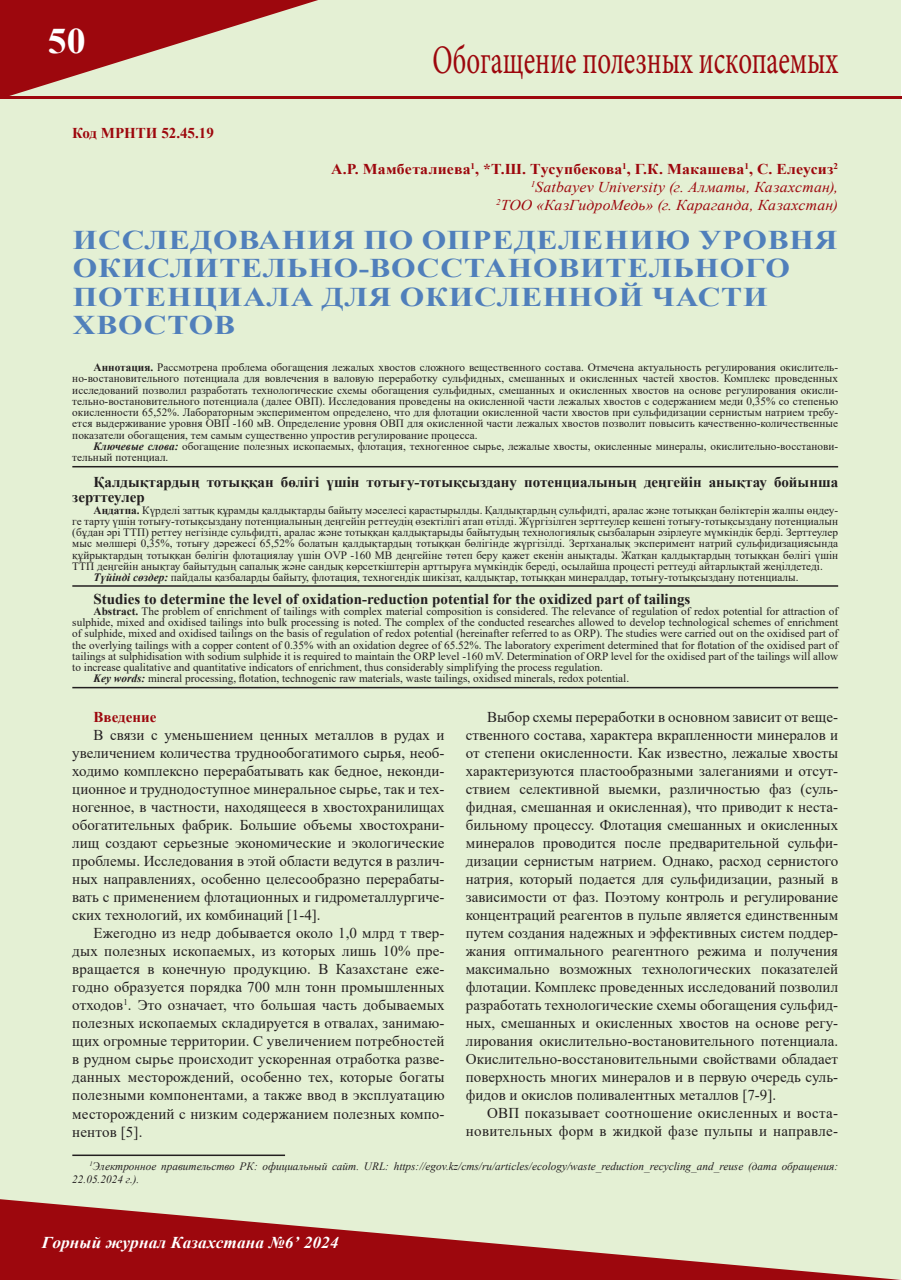
<style>
.page{position:relative;width:902px;height:1280px;background:#fff}
.page>*{position:absolute;margin:0;border:0;box-sizing:border-box;transform-origin:0 0}
.Рубрика{font:40.5px "Minion Pro";color:#9d070d;scale:.67 1}
.t1{font:700 36px "Times New Roman";color:#fff;scale:1.05 1}
.Заг{font:700 27px/28.5px "Times New Roman";letter-spacing:.025em;color:#507fbb;scale:1.17 1}
.t2{font:italic 700 16.5px "Times New Roman";letter-spacing:.005em;color:#fff;scale:1.05 1}
.t3{font:15px/18px "Times New Roman";letter-spacing:.01em;color:#231f20;text-align:justify}
.t4{font:700 15px/15px "Times New Roman";color:#231f20}
.автор_под_новый{font:italic 15px "Times New Roman";letter-spacing:.01em;color:#9d070d;scale:1.05 1}
.авто_новый{font:700 15px "Times New Roman";letter-spacing:.01em;color:#9d070d;scale:1.05 1}
.УДК{font:700 15px "Times New Roman";color:#9d070d}
.авто_новый-2{font:700 15px "Times New Roman";letter-spacing:.01em;color:#9d070d}
.t5{font:11.25px/11.2px "Times New Roman";color:#231f20;text-align:justify}
.сноска{font:italic 11.25px/13.5px "Times New Roman";color:#231f20}
.s1{font-weight:700}
.s2{font-weight:700;font-style:italic}
</style>
<div class="page">
<div style="left:1px;top:1px;width:900px;height:1278px;background:#e4f0d4"></div>
<svg style="left:0;top:0;width:318px;height:96px"></svg>
<svg style="left:0;top:1199px;width:901px;height:81px"></svg>
<hr style="left:0;top:96px;width:901px;height:3px;background:#9d070d">
<hr style="left:72px;top:466px;width:766px;height:1px;background:#231f20">
<hr style="left:72px;top:585px;width:766px;height:2px;background:#231f20">
<hr style="left:72px;top:687px;width:766px;height:1px;background:#231f20">
<hr style="left:72px;top:1154px;width:213px;height:2px;background:#231f20">
<h2 class="t1" style="left:48px;top:15px;width:37px">50</h2>
<p class="УДК" style="left:72px;top:122px;width:143px">Код МРНТИ 52.45.19</p>
<p class="Рубрика" style="left:432px;top:33px;width:607px">Обогащение полезных ископаемых</p>
<p class="авто_новый" style="left:331px;top:158px;width:484px">А.Р. Мамбеталиева<sup>1</sup>, *Т.Ш. Тусупбекова<sup>1</sup>, Г.К. Макашева<sup>1</sup>, С. Елеусиз<sup>2</sup></p>
<p class="автор_под_новый" style="left:530px;top:176px;width:294px"><sup>1</sup>Satbayev University (г. Алматы, Казахстан),</p>
<p class="автор_под_новый" style="left:496px;top:194px;width:327px"><sup>2</sup>ТОО «КазГидроМедь» (г. Караганда, Казахстан)</p>
<p class="Заг" style="left:73px;top:225px;width:655px">ИССЛЕДОВАНИЯ ПО ОПРЕДЕЛЕНИЮ УРОВНЯ<br>ОКИСЛИТЕЛЬНО-ВОССТАНОВИТЕЛЬНОГО<br>ПОТЕНЦИАЛА ДЛЯ ОКИСЛЕННОЙ ЧАСТИ<br>ХВОСТОВ</p>
<p class="t5" style="left:72px;top:361px;width:767px;text-indent:21px"><span class="s1">Аннотация.</span> Рассмотрена проблема обогащения лежалых хвостов сложного вещественного состава. Отмечена актуальность регулирования окислитель&shy;но-востановительного потенциала для вовлечения в валовую переработку сульфидных, смешанных и окисленных частей хвостов. Комплекс проведенных исследований позволил разработать технологические схемы обогащения сульфидных, смешанных и окисленных хвостов на основе регулирования окисли&shy;тельно-востановительного потенциала (далее ОВП). Исследования проведены на окисленной части лежалых хвостов с содержанием меди 0,35% со степенью окисленности 65,52%. Лабораторным экспериментом определено, что для флотации окисленной части хвостов при сульфидизации сернистым натрием требу&shy;ется выдерживание уровня ОВП -160 мВ. Определение уровня ОВП для окисленной части лежалых хвостов позволит повысить качественно-количественные показатели обогащения, тем самым существенно упростив регулирование процесса.</p>
<p class="t5" style="left:72px;top:440px;width:767px;text-indent:21px"><span class="s2">Ключевые слова:</span> обогащение полезных ископаемых, флотация, техногенное сырье, лежалые хвосты, окисленные минералы, окислительно-восстанови&shy;тельный потенциал.</p>
<p class="t4" style="left:72px;top:474px;width:767px;text-indent:21px">Қалдықтардың тотыққан бөлігі үшін тотығу-тотықсыздану потенциалының деңгейін анықтау бойынша зерттеулер</p>
<p class="t5" style="left:72px;top:504px;width:767px;text-indent:21px"><span class="s1">Аңдатпа.</span> Күрделі заттық құрамды қалдықтарды байыту мәселесі қарастырылды. Қалдықтардың сульфидті, аралас және тотыққан бөліктерін жалпы өңдеу&shy;ге тарту үшін тотығу-тотықсыздану потенциалының деңгейін реттеудің өзектілігі атап өтілді. Жүргізілген зерттеулер кешені тотығу-тотықсыздану потенциалын (бұдан әрі ТТП) реттеу негізінде сульфидті, аралас және тотыққан қалдықтарыды байытудың технологиялық сызбаларын әзірлеуге мүмкіндік берді. Зерттеулер мыс мөлшері 0,35%, тотығу дәрежесі 65,52% болатын қалдықтардың тотыққан бөлігінде жүргізілді. Зертханалық эксперимент натрий сульфидизациясында құйрықтардың тотыққан бөлігін флотациялау үшін OVP -160 МВ деңгейіне төтеп беру қажет екенін анықтады. Жатқан қалдықтардың тотыққан бөлігі үшін ТТП деңгейін анықтау байытудың сапалық және сандық көрсеткіштерін арттыруға мүмкіндік береді, осылайша процесті реттеуді айтарлықтай жеңілдетеді.</p>
<p class="t5" style="left:94px;top:571px;width:706px"><span class="s2">Түйінді сөздер:</span> пайдалы қазбаларды байыту, флотация, техногендік шикізат, қалдықтар, тотыққан минералдар, тотығу-тотықсыздану потенциалы.</p>
<p class="t4" style="left:94px;top:591px;width:598px">Studies to determine the level of oxidation-reduction potential for the oxidized part of tailings</p>
<p class="t5" style="left:72px;top:605px;width:767px;text-indent:21px"><span class="s1">Abstract.</span> The problem of enrichment of tailings with complex material composition is considered. The relevance of regulation of redox potential for attraction of sulphide, mixed and oxidised tailings into bulk processing is noted. The complex of the conducted researches allowed to develop technological schemes of enrichment of sulphide, mixed and oxidised tailings on the basis of regulation of redox potential (hereinafter referred to as ORP). The studies were carried out on the oxidised part of the overlying tailings with a copper content of 0.35% with an oxidation degree of 65.52%. The laboratory experiment determined that for flotation of the oxidised part of tailings at sulphidisation with sodium sulphide it is required to maintain the ORP level -160 mV. Determination of ORP level for the oxidised part of the tailings will allow to increase qualitative and quantitative indicators of enrichment, thus considerably simplifying the process regulation.</p>
<p class="t5" style="left:94px;top:672px;width:537px"><span class="s2">Key words:</span> mineral processing, flotation, technogenic raw materials, waste tailings, oxidised minerals, redox potential.</p>
<p class="t3" style="left:466px;top:707px;width:374px;text-indent:21px">Выбор схемы переработки в основном зависит от веще&shy;ственного состава, характера вкрапленности минералов и от степени окисленности. Как известно, лежалые хвосты характеризуются пластообразными залеганиями и отсут&shy;ствием селективной выемки, различностью фаз (суль&shy;фидная, смешанная и окисленная), что приводит к неста&shy;бильному процессу. Флотация смешанных и окисленных минералов проводится после предварительной сульфи&shy;дизации сернистым натрием. Однако, расход сернистого натрия, который подается для сульфидизации, разный в зависимости от фаз. Поэтому контроль и регулирование концентраций реагентов в пульпе является единственным путем создания надежных и эффективных систем поддер&shy;жания оптимального реагентного режима и получения максимально возможных технологических показателей флотации. Комплекс проведенных исследований позволил разработать технологические схемы обогащения сульфид&shy;ных, смешанных и окисленных хвостов на основе регу&shy;лирования окислительно-востановительного потенциала.<br>Окислительно-восстановительными свойствами обладает поверхность многих минералов и в первую очередь суль&shy;фидов и окислов поливалентных металлов [7-9].</p>
<p class="t3" style="left:466px;top:1103px;width:374px;text-align:right">ОВП показывает соотношение окисленных и воста&shy;новительных форм в жидкой фазе пульпы и направле-</p>
<p class="авто_новый-2" style="left:94px;top:707px;width:64px">Введение</p>
<p class="t3" style="left:72px;top:726px;width:374px;text-indent:21px">В связи с уменьшением ценных металлов в рудах и увеличением количества труднообогатимого сырья, необ&shy;ходимо комплексно перерабатывать как бедное, неконди&shy;ционное и труднодоступное минеральное сырье, так и тех&shy;ногенное, в частности, находящееся в хвостохранилищах обогатительных фабрик. Большие объемы хвостохрани&shy;лищ создают серьезные экономические и экологические проблемы. Исследования в этой области ведутся в различ&shy;ных направлениях, особенно целесообразно перерабаты&shy;вать с применением флотационных и гидрометаллургиче&shy;ских технологий, их комбинаций [1-4].</p>
<p class="t3" style="left:72px;top:924px;width:374px;text-indent:21px">Ежегодно из недр добывается около 1,0 млрд т твер&shy;дых полезных ископаемых, из которых лишь 10% пре&shy;вращается в конечную продукцию. В Казахстане еже&shy;годно образуется порядка 700 млн тонн промышленных отходов<sup>1</sup>. Это означает, что большая часть добываемых полезных ископаемых складируется в отвалах, занимаю&shy;щих огромные территории. С увеличением потребностей в рудном сырье происходит ускоренная отработка разве&shy;данных месторождений, особенно тех, которые богаты полезными компонентами, а также ввод в эксплуатацию месторождений с низким содержанием полезных компо&shy;нентов [5].</p>
<p class="сноска" style="left:72px;top:1159px;width:767px;text-indent:17px"><sup>1</sup>Электронное правительство РК: официальный сайт. URL: https://egov.kz/cms/ru/articles/ecology/waste_reduction_recycling_and_reuse (дата обращения:<br>22.05.2024 г.).</p>
<h3 class="t2" style="left:42px;top:1231px;width:284px">Горный журнал Казахстана №6’ 2024</h3>
</div>
